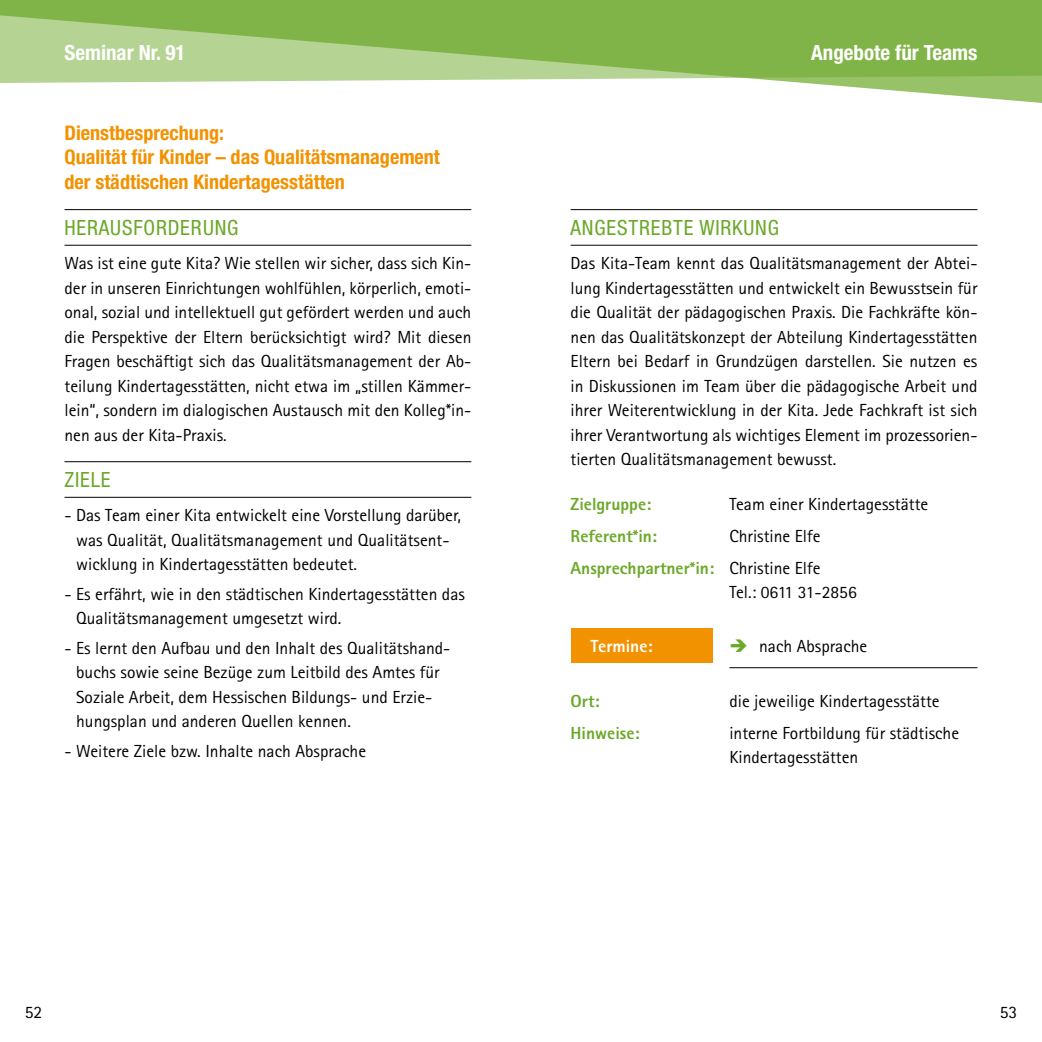
<style>
.page{position:relative;width:1042px;height:1042px;background:#fff}
.page>*{position:absolute;margin:0;border:0;box-sizing:border-box;transform-origin:0 0}
.t1{font:condensed 21px "Helvetica Neue";letter-spacing:.04em;color:#6ba828}
.t2{font:700 condensed 21px "Helvetica Neue";color:#fff}
.t3{font:700 condensed 20.12px/24.5px "Helvetica Neue";color:#f39200}
.t4{font:17.5px/24.5px "Rotis Sans Serif";color:#000}
.t5{font:800 17.5px "Rotis Sans Serif";color:#6ba828}
.t6{font:800 17.5px "Rotis Sans Serif";color:#fff}
.s1{font-weight:800;color:#6ba828}
.s2{color:#6ba828}
</style>
<div class="page">
<svg style="left:0;top:0;width:1042px;height:103px;fill:#81b448"></svg>
<hr style="left:570px;top:209px;width:407px;height:1px;background:#000">
<hr style="left:570px;top:245px;width:407px;height:1px;background:#000">
<hr style="left:729px;top:667px;width:248px;height:1px;background:#000">
<div style="left:570px;top:628px;width:142px;height:35px;background:#f39200"></div>
<hr style="left:64px;top:209px;width:407px;height:1px;background:#000">
<hr style="left:64px;top:245px;width:407px;height:1px;background:#000">
<hr style="left:64px;top:461px;width:407px;height:1px;background:#000">
<hr style="left:64px;top:497px;width:407px;height:1px;background:#000">
<p class="t2" style="left:64px;top:39px;width:123px">Seminar Nr. 91</p>
<p class="t3" style="left:64px;top:120px;width:377px">Dienstbesprechung:<br>Qualität für Kinder – das Qualitätsmanagement der städtischen Kindertagesstätten</p>
<p class="t1" style="left:64px;top:215px;width:176px">HERAUSFORDERUNG</p>
<p class="t4" style="left:64px;top:251px;width:408px;text-align:justify">Was ist eine gute Kita? Wie stellen wir sicher, dass sich Kin&shy;der in unseren Einrichtungen wohlfühlen, körperlich, emoti&shy;onal, sozial und intellektuell gut gefördert werden und auch die Perspektive der Eltern berücksichtigt wird? Mit diesen Fragen beschäftigt sich das Qualitätsmanagement der Ab&shy;teilung Kindertagesstätten, nicht etwa im „stillen Kämmer&shy;lein“, sondern im dialogischen Austausch mit den Kolleg*in&shy;nen aus der Kita-Praxis.</p>
<p class="t1" style="left:64px;top:467px;width:48px">ZIELE</p>
<p class="t4" style="left:76px;top:503px;width:386px;text-indent:-12px">- Das Team einer Kita entwickelt eine Vorstellung darüber, was Qualität, Qualitätsmanagement und Qualitätsent&shy;wicklung in Kindertagesstätten bedeutet.</p>
<p class="t4" style="left:76px;top:581px;width:390px;text-indent:-12px">- Es erfährt, wie in den städtischen Kindertagesstätten das<br>Qualitätsmanagement umgesetzt wird.</p>
<p class="t4" style="left:76px;top:635px;width:376px;text-indent:-12px">- Es lernt den Aufbau und den Inhalt des Qualitätshand&shy;buchs sowie seine Bezüge zum Leitbild des Amtes für Soziale Arbeit, dem Hessischen Bildungs- und Erzie&shy;hungsplan und anderen Quellen kennen.</p>
<p class="t4" style="left:64px;top:738px;width:303px">- Weitere Ziele bzw. Inhalte nach Absprache</p>
<p class="t4" style="left:25px;top:999px;width:19px">52</p>
<p class="t2" style="left:811px;top:39px;width:168px">Angebote für Teams</p>
<p class="t1" style="left:570px;top:215px;width:210px">ANGESTREBTE WIRKUNG</p>
<p class="t4" style="left:570px;top:251px;width:408px;text-align:justify">Das Kita-Team kennt das Qualitätsmanagement der Abtei&shy;lung Kindertagesstätten und entwickelt ein Bewusstsein für die Qualität der pädagogischen Praxis. Die Fachkräfte kön&shy;nen das Qualitätskonzept der Abteilung Kindertagesstätten Eltern bei Bedarf in Grundzügen darstellen. Sie nutzen es in Diskussionen im Team über die pädagogische Arbeit und ihrer Weiterentwicklung in der Kita. Jede Fachkraft ist sich ihrer Verantwortung als wichtiges Element im prozessorien&shy;tierten Qualitätsmanagement bewusst.</p>
<p class="t5" style="left:570px;top:493px;width:82px">Zielgruppe:</p>
<p class="t4" style="left:729px;top:491px;width:200px">Team einer Kindertagesstätte</p>
<p class="t5" style="left:570px;top:524px;width:88px">Referent*in:</p>
<p class="t4" style="left:570px;top:520px;width:251px;line-height:31.8px;text-align:right">Christine Elfe<br><span class="s1">Ansprechpartner*in:</span> Christine Elfe</p>
<p class="t4" style="left:729px;top:580px;width:129px">Tel.: 0611 31-2856</p>
<p class="t6" style="left:590px;top:635px;width:64px">Termine:</p>
<p class="t4" style="left:729px;top:634px;width:139px"><span class="s2">➔</span> nach Absprache</p>
<p class="t5" style="left:570px;top:689px;width:31px">Ort:</p>
<p class="t4" style="left:729px;top:688px;width:212px">die jeweilige Kindertagesstätte</p>
<p class="t5" style="left:570px;top:721px;width:71px">Hinweise:</p>
<p class="t4" style="left:729px;top:720px;width:231px">interne Fortbildung für städtische<br>Kindertagesstätten</p>
<p class="t4" style="left:999px;top:999px;width:19px">53</p>
</div>
